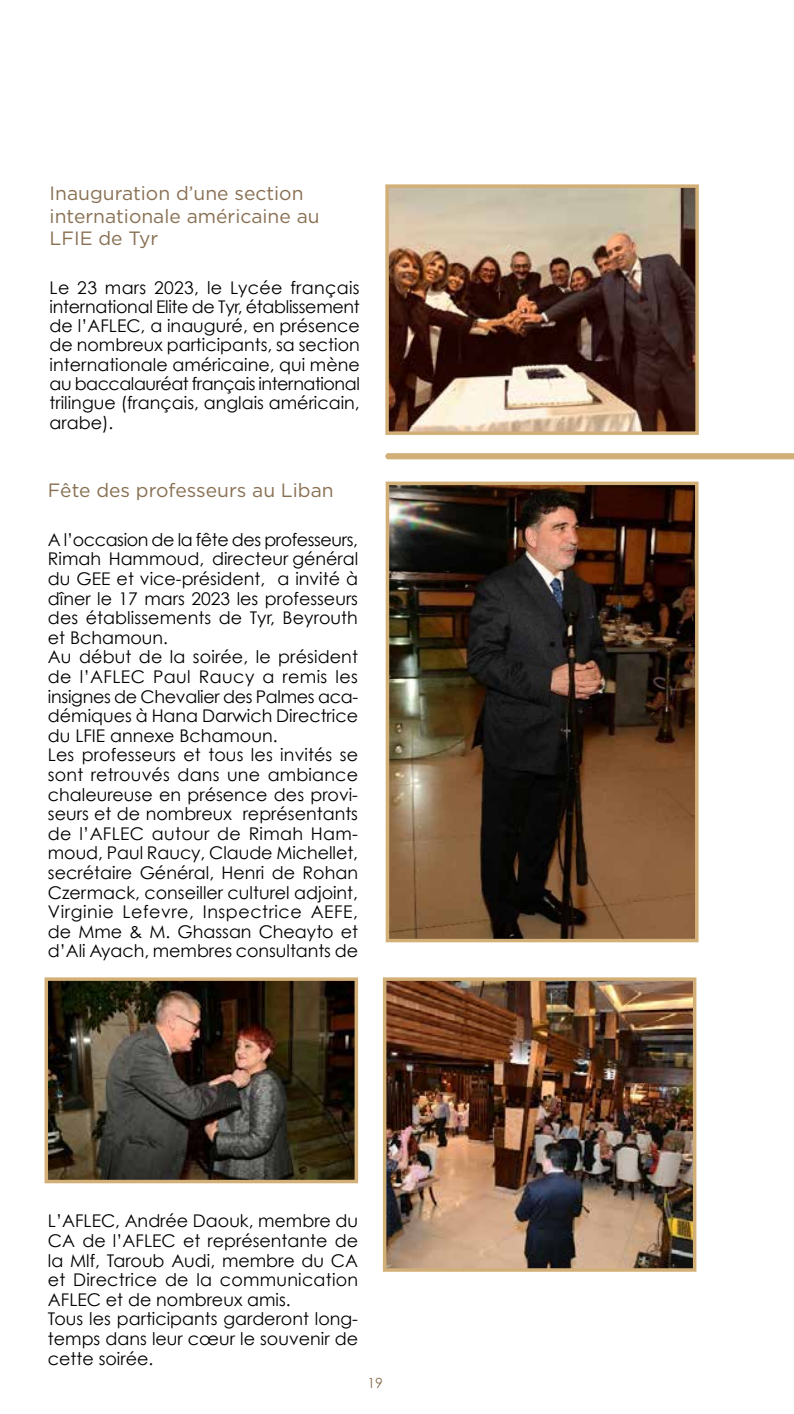
<style>
.page{position:relative;width:794px;height:1414px;background:#fff}
.page>*{position:absolute;margin:0;border:0;box-sizing:border-box;transform-origin:0 0}
.t1{font:19.25px/22.8px "Gotham";color:#897053}
.t2{font:17.5px/19.6px "Century Gothic";color:#000}
.t3{font:14px "Century Gothic";color:#897053}
</style>
<div class="page">
<img style="left:50px;top:982px;width:303px;height:196px">
<div style="left:45px;top:977px;width:313px;height:206px;border:4px solid #d3af78"></div>
<img style="left:391px;top:487px;width:302px;height:450px">
<div style="left:386px;top:482px;width:312px;height:460px;border:4px solid #d3af78"></div>
<img style="left:388px;top:982px;width:303px;height:285px">
<div style="left:383px;top:977px;width:313px;height:295px;border:4px solid #d3af78"></div>
<img style="left:390px;top:189px;width:304px;height:241px">
<div style="left:385px;top:184px;width:314px;height:251px;border:4px solid #d3af78"></div>
<svg style="left:385px;top:453px;width:409px;height:6px;background:#d4b07b"></svg>
<p class="t1" style="left:50px;top:181px;width:271px">Inauguration d’une section internationale américaine au<br>LFIE de Tyr</p>
<p class="t2" style="left:50px;top:277px;width:312px;text-align:justify">Le 23 mars 2023, le Lycée français international Elite de Tyr, établissement de l’AFLEC, a inauguré, en présence de nombreux participants, sa section internationale américaine, qui mène au baccalauréat français international trilingue (français, anglais américain, arabe).</p>
<p class="t1" style="left:48px;top:478px;width:287px">Fête des professeurs au Liban</p>
<p class="t2" style="left:48px;top:529px;width:312px">A l’occasion de la fête des professeurs, Rimah Hammoud, directeur général du GEE et vice-président, a invité à dîner le 17 mars 2023 les professeurs des établissements de Tyr, Beyrouth et Bchamoun.<br>Au début de la soirée, le président de l’AFLEC Paul Raucy a remis les insignes de Chevalier des Palmes aca&shy;démiques à Hana Darwich Directrice du LFIE annexe Bchamoun.<br>Les professeurs et tous les invités se sont retrouvés dans une ambiance chaleureuse en présence des provi&shy;seurs et de nombreux représentants de l’AFLEC autour de Rimah Ham&shy;moud, Paul Raucy, Claude Michellet, secrétaire Général, Henri de Rohan Czermack, conseiller culturel adjoint, Virginie Lefevre, Inspectrice AEFE, de Mme &amp; M. Ghassan Cheayto et d’Ali Ayach, membres consultants de</p>
<p class="t2" style="left:48px;top:1211px;width:312px">L’AFLEC, Andrée Daouk, membre du<br>CA de l’AFLEC et représentante de la Mlf, Taroub Audi, membre du CA et Directrice de la communication<br>AFLEC et de nombreux amis.<br>Tous les participants garderont long&shy;temps dans leur cœur le souvenir de cette soirée.</p>
<p class="t3" style="left:367px;top:1374px;width:17px">19</p>
</div>
